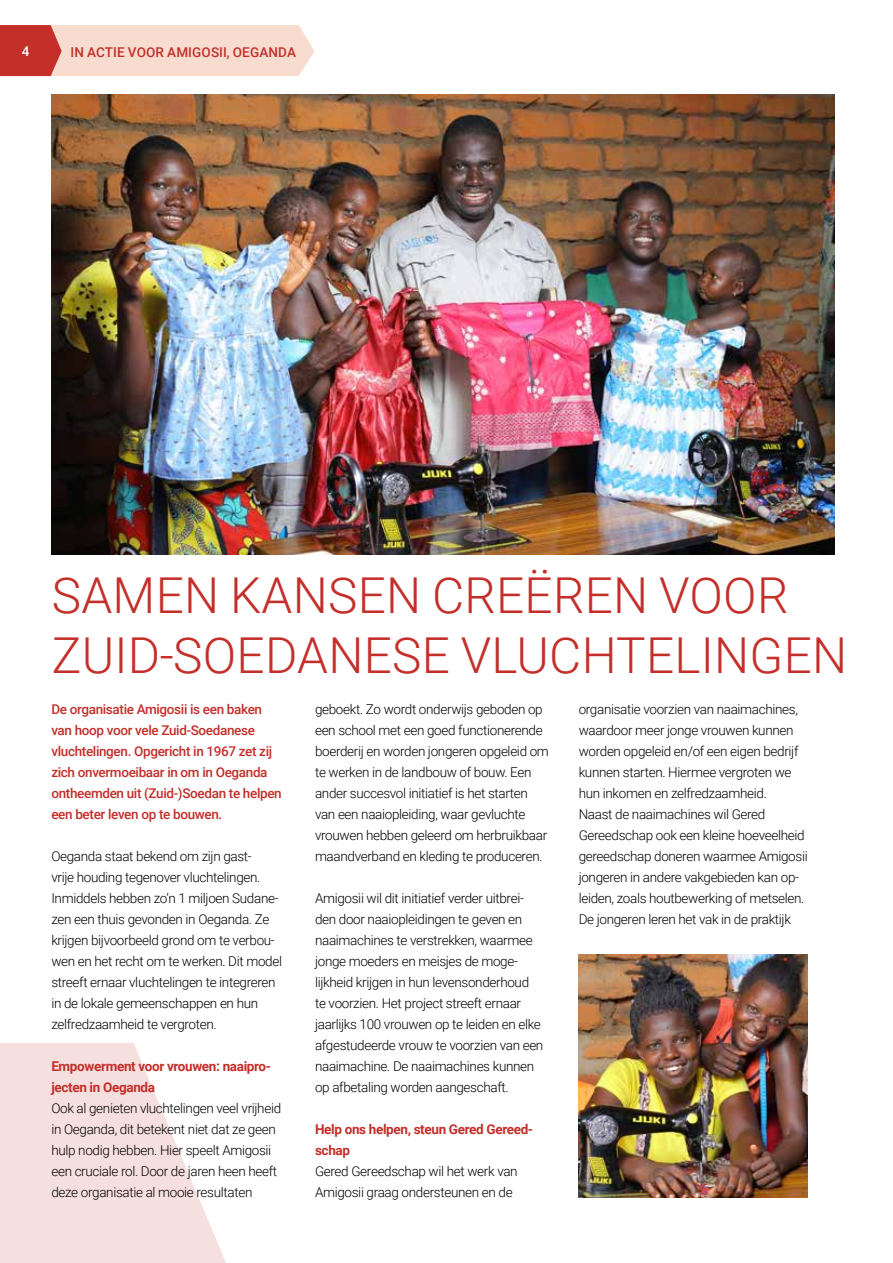
<style>
.page{position:relative;width:893px;height:1263px;background:#fff}
.page>*{position:absolute;margin:0;border:0;box-sizing:border-box;transform-origin:0 0}
.t1{font:300 49.5px/60px "Roboto";letter-spacing:.005em;color:#c42f2a}
.t2{font:300 13.5px/21px "Roboto";letter-spacing:-.025em;color:#000}
.t3{font:500 13.5px/21px "Roboto";letter-spacing:-.025em;color:#c42f2a}
.t4{font:700 13.5px/21px "Roboto";letter-spacing:-.025em;color:#c42f2a}
.t5{font:500 13.5px "Roboto";letter-spacing:.01em;color:#c42f2a}
.t6{font:500 13.5px "Roboto";color:#fff}
</style>
<div class="page">
<svg style="left:0;top:1043px;width:226px;height:220px;fill:#f6e0df"></svg>
<img style="left:51px;top:94px;width:784px;height:461px">
<img style="left:579px;top:954px;width:229px;height:243px">
<svg style="left:0;top:25px;width:315px;height:51px;background:#eebeb2"></svg>
<p class="t6" style="left:22px;top:42px;width:9px">4</p>
<p class="t5" style="left:70px;top:43px;width:227px">IN ACTIE VOOR AMIGOSII, OEGANDA</p>
<h1 class="t1" style="left:52px;top:564px;width:797px">SAMEN KANSEN CREËREN VOOR<br>ZUID-SOEDANESE VLUCHTELINGEN</h1>
<p class="t3" style="left:51px;top:698px;width:232px">De organisatie Amigosii is een baken van hoop voor vele Zuid-Soedanese vluchtelingen. Opgericht in 1967 zet zij zich onvermoeibaar in om in Oeganda ontheemden uit (Zuid-)Soedan te helpen een beter leven op te bouwen.</p>
<p class="t2" style="left:51px;top:845px;width:232px">Oeganda staat bekend om zijn gast-<br>vrije houding tegenover vluchtelingen.<br>Inmiddels hebben zo’n 1 miljoen Sudane&shy;zen een thuis gevonden in Oeganda. Ze krijgen bijvoorbeeld grond om te verbou&shy;wen en het recht om te werken. Dit model streeft ernaar vluchtelingen te integreren in de lokale gemeenschappen en hun zelfredzaamheid te vergroten.</p>
<p class="t4" style="left:51px;top:1055px;width:221px">Empowerment voor vrouwen: naaipro&shy;jecten in Oeganda</p>
<p class="t2" style="left:51px;top:1097px;width:231px">Ook al genieten vluchtelingen veel vrijheid in Oeganda, dit betekent niet dat ze geen hulp nodig hebben. Hier speelt Amigosii een cruciale rol. Door de jaren heen heeft deze organisatie al mooie resultaten</p>
<p class="t2" style="left:315px;top:698px;width:235px">geboekt. Zo wordt onderwijs geboden op een school met een goed functionerende boerderij en worden jongeren opgeleid om te werken in de landbouw of bouw. Een ander succesvol initiatief is het starten van een naaiopleiding, waar gevluchte vrouwen hebben geleerd om herbruikbaar maandverband en kleding te produceren.</p>
<p class="t2" style="left:315px;top:887px;width:230px">Amigosii wil dit initiatief verder uitbrei&shy;den door naaiopleidingen te geven en naaimachines te verstrekken, waarmee jonge moeders en meisjes de moge&shy;lijkheid krijgen in hun levensonderhoud te voorzien. Het project streeft ernaar jaarlijks 100 vrouwen op te leiden en elke afgestudeerde vrouw te voorzien van een naaimachine. De naaimachines kunnen op afbetaling worden aangeschaft.</p>
<p class="t4" style="left:315px;top:1118px;width:220px">Help ons helpen, steun Gered Gereed&shy;schap</p>
<p class="t2" style="left:315px;top:1160px;width:204px">Gered Gereedschap wil het werk van<br>Amigosii graag ondersteunen en de</p>
<p class="t2" style="left:579px;top:698px;width:231px">organisatie voorzien van naaimachines, waardoor meer jonge vrouwen kunnen worden opgeleid en/of een eigen bedrijf kunnen starten. Hiermee vergroten we hun inkomen en zelfredzaamheid.<br>Naast de naaimachines wil Gered Gereedschap ook een kleine hoeveelheid gereedschap doneren waarmee Amigosii jongeren in andere vakgebieden kan op&shy;leiden, zoals houtbewerking of metselen.<br>De jongeren leren het vak in de praktijk</p>
</div>
